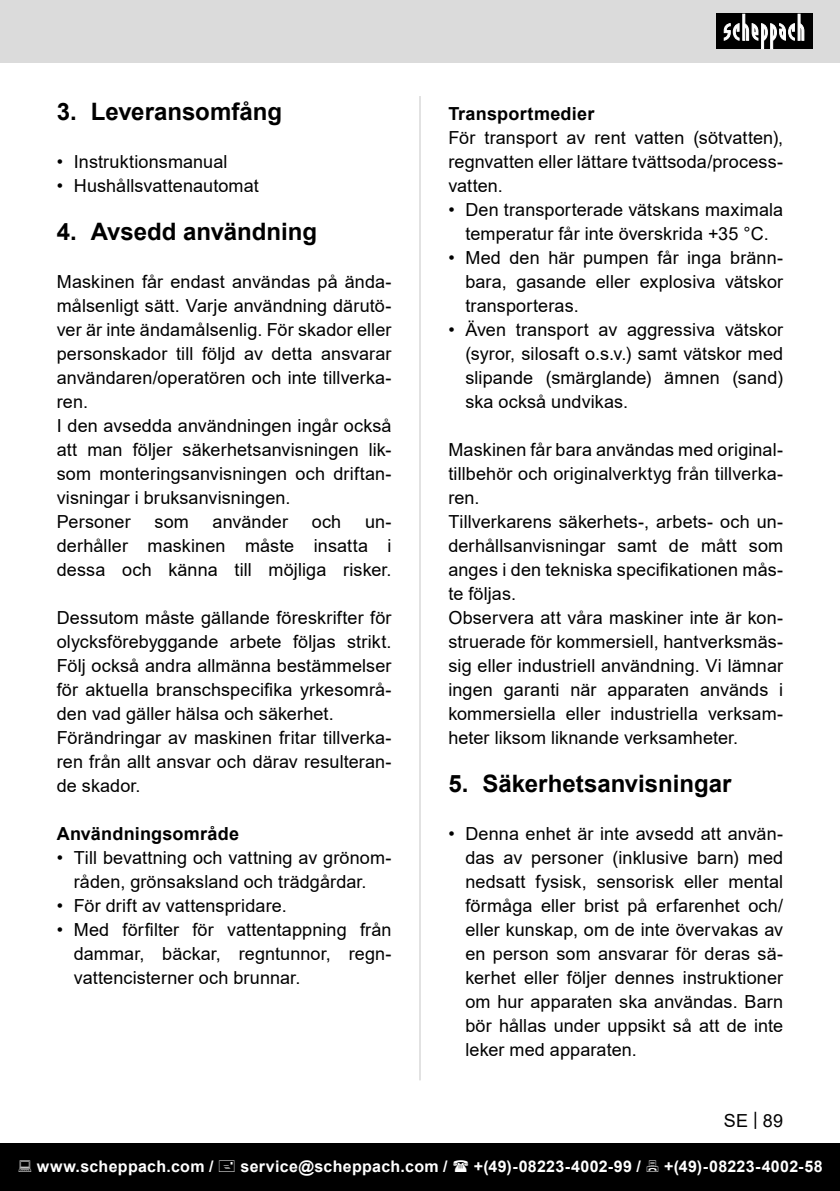
<style>
.page{position:relative;width:840px;height:1191px;background:#fff}
.page>*{position:absolute;margin:0;border:0;box-sizing:border-box;transform-origin:0 0}
.t1{font:700 24px "Arial";color:#000}
.Basiseinstellung{font:18px/24px "Arial";letter-spacing:.005em;color:#000;text-align:justify}
.Basiseinstellung-2{font:700 18px "Arial";letter-spacing:.015em;color:#000}
.t2{font:700 16px "Arial";letter-spacing:.02em;color:#fff}
</style>
<div class="page">
<div style="left:0;top:0;width:839px;height:63px;background:#dbdbdb"></div>
<div style="left:0;top:1143px;width:839px;height:48px;background:#000"></div>
<div style="left:716px;top:14px;width:96px;height:35px;background:#000"></div>
<svg style="left:723px;top:14px;width:81px;height:35px"></svg>
<hr style="left:419px;top:96px;width:1px;height:984px;background:#c7c7c7">
<p class="t1" style="left:57px;top:95px;width:227px">3. Leveransomfång</p>
<p class="Basiseinstellung" style="left:57px;top:150px;width:172px">• Instruktionsmanual</p>
<p class="Basiseinstellung" style="left:57px;top:174px;width:203px">• Hushållsvattenautomat</p>
<p class="t1" style="left:57px;top:215px;width:262px">4. Avsedd användning</p>
<p class="Basiseinstellung" style="left:57px;top:270px;width:336px">Maskinen får endast användas på ända&shy;målsenligt sätt. Varje användning därutö&shy;ver är inte ändamålsenlig. För skador eller personskador till följd av detta ansvarar användaren/operatören och inte tillverka&shy;ren.</p>
<p class="Basiseinstellung" style="left:57px;top:414px;width:336px">I den avsedda användningen ingår också att man följer säkerhetsanvisningen lik&shy;som monteringsanvisningen och driftan&shy;visningar i bruksanvisningen.</p>
<p class="Basiseinstellung" style="left:57px;top:510px;width:75px">Personer</p>
<p class="Basiseinstellung" style="left:154px;top:510px;width:36px">som</p>
<p class="Basiseinstellung" style="left:212px;top:510px;width:77px">använder</p>
<p class="Basiseinstellung" style="left:311px;top:510px;width:31px">och</p>
<p class="Basiseinstellung" style="left:57px;top:510px;width:336px;text-indent:308px">un&shy;derhåller maskinen måste insatta i dessa och känna till möjliga risker.</p>
<p class="Basiseinstellung" style="left:57px;top:606px;width:336px">Dessutom måste gällande föreskrifter för olycksförebyggande arbete följas strikt.<br>Följ också andra allmänna bestämmelser för aktuella branschspecifika yrkesområ&shy;den vad gäller hälsa och säkerhet.</p>
<p class="Basiseinstellung" style="left:57px;top:726px;width:336px">Förändringar av maskinen fritar tillverka&shy;ren från allt ansvar och därav resulteran&shy;de skador.</p>
<p class="Basiseinstellung-2" style="left:57px;top:821px;width:184px">Användningsområde</p>
<p class="Basiseinstellung" style="left:57px;top:846px;width:336px;text-align:center">• Till bevattning och vattning av grönom&shy;råden, grönsaksland och trädgårdar.</p>
<p class="Basiseinstellung" style="left:57px;top:894px;width:231px">• För drift av vattenspridare.</p>
<p class="Basiseinstellung" style="left:74px;top:918px;width:319px;text-indent:-17px">• Med förfilter för vattentappning från dammar, bäckar, regntunnor, regn&shy;vattencisterner och brunnar.</p>
<p class="Basiseinstellung-2" style="left:448px;top:101px;width:147px">Transportmedier</p>
<p class="Basiseinstellung" style="left:448px;top:126px;width:336px">För transport av rent vatten (sötvatten), regnvatten eller lättare tvättsoda/process&shy;vatten.</p>
<p class="Basiseinstellung" style="left:448px;top:198px;width:336px;text-align:center">• Den transporterade vätskans maximala temperatur får inte överskrida +35 °C.</p>
<p class="Basiseinstellung" style="left:465px;top:246px;width:319px;text-indent:-17px">• Med den här pumpen får inga bränn&shy;bara, gasande eller explosiva vätskor transporteras.</p>
<p class="Basiseinstellung" style="left:465px;top:318px;width:319px;text-indent:-17px">• Även transport av aggressiva vätskor (syror, silosaft o.s.v.) samt vätskor med slipande (smärglande) ämnen (sand) ska också undvikas.</p>
<p class="Basiseinstellung" style="left:448px;top:438px;width:336px">Maskinen får bara användas med original&shy;tillbehör och originalverktyg från tillverka&shy;ren.</p>
<p class="Basiseinstellung" style="left:448px;top:510px;width:336px">Tillverkarens säkerhets-, arbets- och un&shy;derhållsanvisningar samt de mått som anges i den tekniska specifikationen mås&shy;te följas.</p>
<p class="Basiseinstellung" style="left:448px;top:606px;width:336px">Observera att våra maskiner inte är kon&shy;struerade för kommersiell, hantverksmäs&shy;sig eller industriell användning. Vi lämnar ingen garanti när apparaten används i kommersiella eller industriella verksam&shy;heter liksom liknande verksamheter.</p>
<p class="t1" style="left:448px;top:767px;width:284px">5. Säkerhetsanvisningar</p>
<p class="Basiseinstellung" style="left:465px;top:822px;width:319px;text-indent:-17px">• Denna enhet är inte avsedd att använ&shy;das av personer (inklusive barn) med nedsatt fysisk, sensorisk eller mental förmåga eller brist på erfarenhet och/ eller kunskap, om de inte övervakas av en person som ansvarar för deras sä&shy;kerhet eller följer dennes instruktioner om hur apparaten ska användas. Barn bör hållas under uppsikt så att de inte leker med apparaten.</p>
<p class="Basiseinstellung" style="left:723px;top:1108px;width:61px">SE | 89</p>
<p class="t2" style="left:37px;top:1154px;width:178px">www.scheppach.com /</p>
<p class="t2" style="left:240px;top:1154px;width:208px">service@scheppach.com /</p>
<p class="t2" style="left:473px;top:1154px;width:168px">+(49)-08223-4002-99 /</p>
<p class="t2" style="left:664px;top:1154px;width:160px">+(49)-08223-4002-58</p>
</div>
